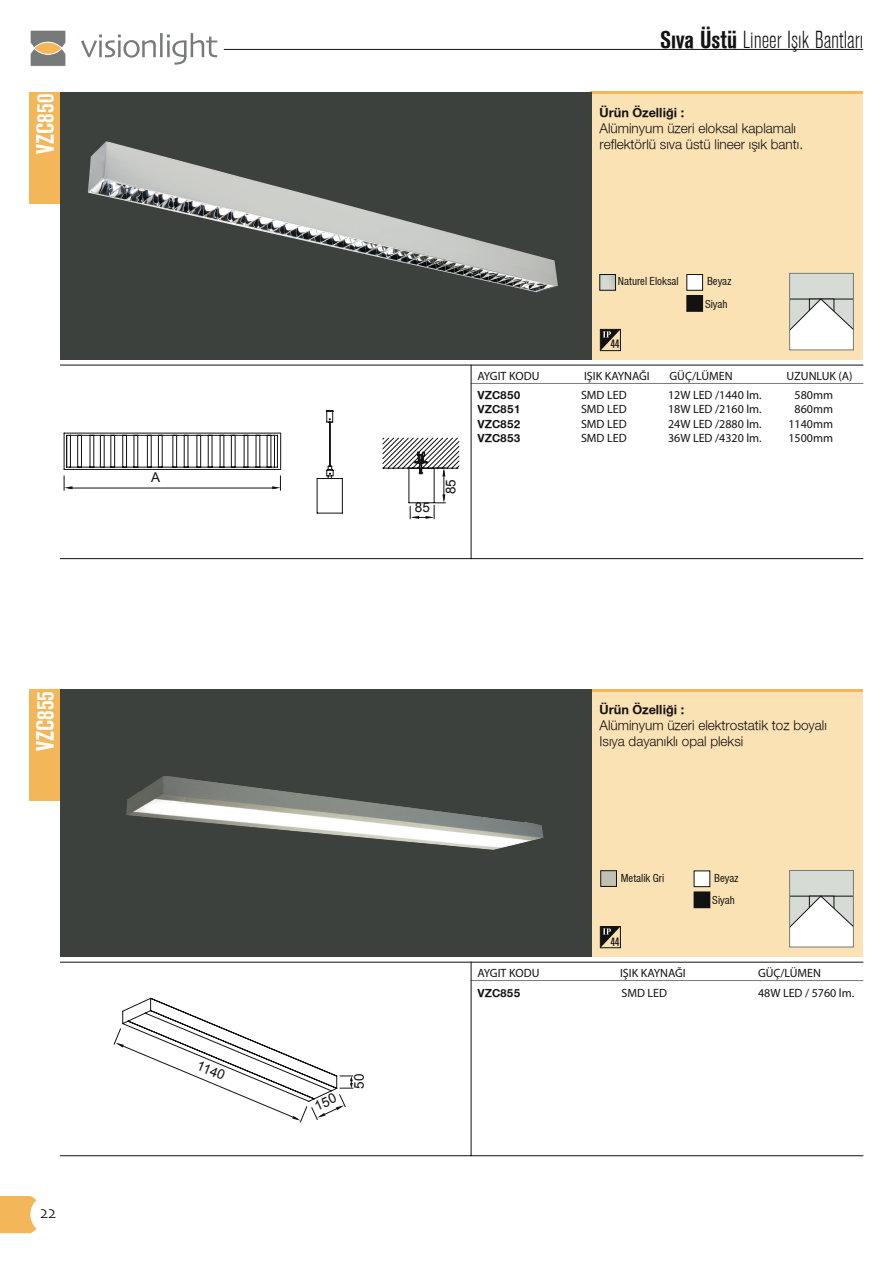
<style>
.page{position:relative;width:893px;height:1263px;background:#fff}
.page>*{position:absolute;margin:0;border:0;box-sizing:border-box;transform-origin:0 0}
.t1{font:24px "Akzidenz Grotesk Light Cn";color:#121212}
.t2{font:24px "Akzidenz Grotesk Bol Cn";color:#fff}
.t3{font:300 13.5px/16.2px "Helvetica Neu";color:#121212}
.t4{font:700 13.5px "Nimbus Sans Novus";color:#121212}
.t5{font:13.5px "Arial";color:#121212}
.t6{font:13.5px "Skia";color:#121212}
.t7{font:12px "Myriad Pro";color:#121212}
.t8{font:condensed 12px/22.6px "Nimbus Sans";color:#121212}
.t9{font:700 12px "Nimbus Sans Novus";color:#121212}
.t10{font:12px "Akzidenz Grotesk BE Md Cn Ti";color:#121212}
.s1{font-family:"Akzidenz Grotesk Bol Cn"}
</style>
<div class="page">
<div style="left:590px;top:94px;width:273px;height:265px;background:#fbe2b4"></div>
<div style="left:590px;top:691px;width:273px;height:265px;background:#fbe2b4"></div>
<div style="left:694px;top:871px;width:16px;height:16px;background:#fff"></div>
<div style="left:694px;top:871px;width:16px;height:16px;border:1px solid #121212"></div>
<div style="left:694px;top:892px;width:16px;height:16px;background:#121212"></div>
<div style="left:601px;top:871px;width:15px;height:15px;background:#c1c0b5"></div>
<div style="left:600px;top:870px;width:17px;height:17px;border:1px solid #121212"></div>
<svg style="left:81px;top:33px;width:136px;height:32px"></svg>
<svg style="left:30px;top:30px;width:36px;height:36px"></svg>
<hr style="left:224px;top:49px;width:639px;height:1px;background:#121212">
<svg style="left:0;top:1196px;width:37px;height:37px"></svg>
<hr style="left:590px;top:92px;width:273px;height:2px;background:#f3b759">
<hr style="left:590px;top:689px;width:273px;height:2px;background:#f3b759">
<div style="left:60px;top:92px;width:532px;height:267px;background:#3d413d"></div>
<div style="left:60px;top:689px;width:532px;height:267px;background:#3d413d"></div>
<div style="left:30px;top:92px;width:30px;height:111px;background:#f3b759"></div>
<div style="left:30px;top:689px;width:30px;height:111px;background:#f3b759"></div>
<div style="left:790px;top:273px;width:63px;height:77px;background:#d7dbd6"></div>
<div style="left:790px;top:870px;width:63px;height:77px;background:#d7dbd6"></div>
<svg style="left:791px;top:298px;width:61px;height:50px"></svg>
<svg style="left:791px;top:895px;width:61px;height:50px"></svg>
<div style="left:789px;top:273px;width:65px;height:77px;border:1px solid #767b7a"></div>
<div style="left:789px;top:870px;width:65px;height:77px;border:1px solid #767b7a"></div>
<hr style="left:60px;top:365px;width:803px;height:1px;background:#121212">
<hr style="left:60px;top:962px;width:803px;height:1px;background:#121212">
<hr style="left:471px;top:383px;width:392px;height:1px;background:#767b7a">
<hr style="left:471px;top:980px;width:392px;height:1px;background:#767b7a">
<hr style="left:471px;top:365px;width:1px;height:194px;background:#121212">
<hr style="left:60px;top:558px;width:803px;height:1px;background:#121212">
<hr style="left:471px;top:962px;width:1px;height:194px;background:#121212">
<hr style="left:60px;top:1155px;width:803px;height:1px;background:#121212">
<svg style="left:602px;top:331px;width:17px;height:18px"></svg>
<svg style="left:602px;top:928px;width:17px;height:18px"></svg>
<div style="left:600px;top:329px;width:21px;height:22px;border:1px solid #121212"></div>
<div style="left:600px;top:926px;width:21px;height:22px;border:1px solid #121212"></div>
<img style="left:126px;top:776px;width:417px;height:74px">
<svg style="left:64px;top:476px;width:8px;height:14px"></svg>
<hr style="left:69px;top:488px;width:207px;height:1px;background:#121212">
<hr style="left:64px;top:433px;width:216px;height:1px;background:#121212">
<hr style="left:277px;top:435px;width:1px;height:32px;background:#121212">
<hr style="left:64px;top:469px;width:216px;height:1px;background:#121212">
<hr style="left:64px;top:433px;width:1px;height:36px;background:#121212">
<hr style="left:70px;top:435px;width:207px;height:1px;background:#121212">
<hr style="left:274px;top:435px;width:1px;height:32px;background:#121212">
<hr style="left:70px;top:467px;width:207px;height:1px;background:#121212">
<hr style="left:81px;top:435px;width:1px;height:32px;background:#121212">
<hr style="left:77px;top:435px;width:1px;height:32px;background:#121212">
<hr style="left:94px;top:435px;width:1px;height:32px;background:#121212">
<hr style="left:90px;top:435px;width:1px;height:32px;background:#121212">
<hr style="left:70px;top:435px;width:1px;height:32px;background:#121212">
<hr style="left:66px;top:435px;width:1px;height:32px;background:#121212">
<hr style="left:114px;top:435px;width:1px;height:32px;background:#121212">
<hr style="left:111px;top:435px;width:1px;height:32px;background:#121212">
<hr style="left:126px;top:435px;width:1px;height:32px;background:#121212">
<hr style="left:122px;top:435px;width:1px;height:32px;background:#121212">
<hr style="left:137px;top:435px;width:1px;height:32px;background:#121212">
<hr style="left:134px;top:435px;width:1px;height:32px;background:#121212">
<hr style="left:151px;top:435px;width:1px;height:32px;background:#121212">
<hr style="left:147px;top:435px;width:1px;height:32px;background:#121212">
<hr style="left:162px;top:435px;width:1px;height:32px;background:#121212">
<hr style="left:158px;top:435px;width:1px;height:32px;background:#121212">
<hr style="left:176px;top:435px;width:1px;height:32px;background:#121212">
<hr style="left:173px;top:435px;width:1px;height:32px;background:#121212">
<hr style="left:188px;top:435px;width:1px;height:32px;background:#121212">
<hr style="left:184px;top:435px;width:1px;height:32px;background:#121212">
<hr style="left:200px;top:435px;width:1px;height:32px;background:#121212">
<hr style="left:197px;top:435px;width:1px;height:32px;background:#121212">
<hr style="left:212px;top:435px;width:1px;height:32px;background:#121212">
<hr style="left:208px;top:435px;width:1px;height:32px;background:#121212">
<hr style="left:224px;top:435px;width:1px;height:32px;background:#121212">
<hr style="left:220px;top:435px;width:1px;height:32px;background:#121212">
<hr style="left:235px;top:435px;width:1px;height:32px;background:#121212">
<hr style="left:231px;top:435px;width:1px;height:32px;background:#121212">
<hr style="left:248px;top:435px;width:1px;height:32px;background:#121212">
<hr style="left:244px;top:435px;width:1px;height:32px;background:#121212">
<hr style="left:260px;top:435px;width:1px;height:32px;background:#121212">
<hr style="left:256px;top:435px;width:1px;height:32px;background:#121212">
<hr style="left:271px;top:435px;width:1px;height:32px;background:#121212">
<hr style="left:267px;top:435px;width:1px;height:32px;background:#121212">
<hr style="left:104px;top:435px;width:1px;height:32px;background:#121212">
<hr style="left:100px;top:435px;width:1px;height:32px;background:#121212">
<hr style="left:280px;top:433px;width:1px;height:37px;background:#121212">
<svg style="left:272px;top:476px;width:9px;height:14px"></svg>
<svg style="left:317px;top:410px;width:143px;height:109px"></svg>
<img style="left:88px;top:141px;width:470px;height:151px">
<img style="left:602px;top:276px;width:12px;height:12px">
<div style="left:600px;top:274px;width:16px;height:16px;border:1px solid #121212"></div>
<div style="left:687px;top:274px;width:16px;height:16px;background:#fff"></div>
<div style="left:687px;top:274px;width:16px;height:16px;border:1px solid #121212"></div>
<div style="left:687px;top:296px;width:16px;height:15px;background:#121212"></div>
<div style="left:687px;top:295px;width:16px;height:17px;border:1px solid #121212"></div>
<svg style="left:113px;top:997px;width:240px;height:126px"></svg>
<h1 class="t2" style="left:31px;top:154px;width:61px;rotate:-90deg">VZC850</h1>
<h1 class="t2" style="left:31px;top:751px;width:61px;rotate:-90deg">VZC855</h1>
<p class="t5" style="left:151px;top:469px;width:11px">A</p>
<p class="t6" style="left:40px;top:1205px;width:17px">22</p>
<p class="t5" style="left:201px;top:1057px;width:31px;rotate:22deg">1140</p>
<h1 class="t1" style="left:660px;top:27px;width:205px"><span class="s1">Sıva Üstü</span> Lineer Işık Bantları</h1>
<p class="t4" style="left:600px;top:104px;width:86px">Ürün Özelliği :</p>
<p class="t3" style="left:600px;top:120px;width:205px">Alüminyum üzeri eloksal kaplamalı reflektörlü sıva üstü lineer ışık bantı.</p>
<p class="t5" style="left:415px;top:498px;width:17px">85</p>
<p class="t5" style="left:442px;top:494px;width:17px;rotate:-90deg">85</p>
<p class="t8" style="left:618px;top:270px;width:62px">Naturel Eloksal</p>
<p class="t8" style="left:705px;top:270px;width:28px">Beyaz<br>Siyah</p>
<p class="t10" style="left:611px;top:338px;width:10px">44</p>
<p class="t7" style="left:477px;top:369px;width:63px">AYGIT KODU</p>
<p class="t7" style="left:584px;top:369px;width:67px">IŞIK KAYNAĞI</p>
<p class="t7" style="left:669px;top:369px;width:65px">GÜÇ/LÜMEN</p>
<p class="t7" style="left:786px;top:369px;width:68px">UZUNLUK (A)</p>
<p class="t9" style="left:477px;top:388px;width:44px">VZC850</p>
<p class="t7" style="left:581px;top:387px;width:47px">SMD LED</p>
<p class="t7" style="left:668px;top:387px;width:95px">12W LED /1440 lm.</p>
<p class="t7" style="left:795px;top:387px;width:40px">580mm</p>
<p class="t9" style="left:477px;top:402px;width:44px">VZC851</p>
<p class="t7" style="left:581px;top:402px;width:47px">SMD LED</p>
<p class="t7" style="left:668px;top:402px;width:95px">18W LED /2160 lm.</p>
<p class="t7" style="left:795px;top:402px;width:40px">860mm</p>
<p class="t9" style="left:477px;top:417px;width:44px">VZC852</p>
<p class="t7" style="left:581px;top:416px;width:47px">SMD LED</p>
<p class="t7" style="left:668px;top:416px;width:95px">24W LED /2880 lm.</p>
<p class="t7" style="left:788px;top:416px;width:46px">1140mm</p>
<p class="t9" style="left:477px;top:431px;width:44px">VZC853</p>
<p class="t7" style="left:581px;top:431px;width:47px">SMD LED</p>
<p class="t7" style="left:668px;top:431px;width:95px">36W LED /4320 lm.</p>
<p class="t7" style="left:788px;top:431px;width:46px">1500mm</p>
<p class="t5" style="left:350px;top:1089px;width:17px;rotate:-90deg">50</p>
<p class="t4" style="left:600px;top:701px;width:86px">Ürün Özelliği :</p>
<p class="t3" style="left:600px;top:717px;width:229px">Alüminyum üzeri elektrostatik toz boyalı<br>Isıya dayanıklı opal pleksi</p>
<p class="t8" style="left:621px;top:866px;width:45px">Metalik Gri</p>
<p class="t8" style="left:712px;top:866px;width:28px">Beyaz<br>Siyah</p>
<p class="t10" style="left:611px;top:935px;width:10px">44</p>
<p class="t7" style="left:477px;top:966px;width:63px">AYGIT KODU</p>
<p class="t7" style="left:620px;top:966px;width:67px">IŞIK KAYNAĞI</p>
<p class="t7" style="left:758px;top:966px;width:65px">GÜÇ/LÜMEN</p>
<p class="t9" style="left:477px;top:986px;width:44px">VZC855</p>
<p class="t7" style="left:621px;top:985px;width:47px">SMD LED</p>
<p class="t7" style="left:758px;top:985px;width:98px">48W LED / 5760 lm.</p>
</div>
